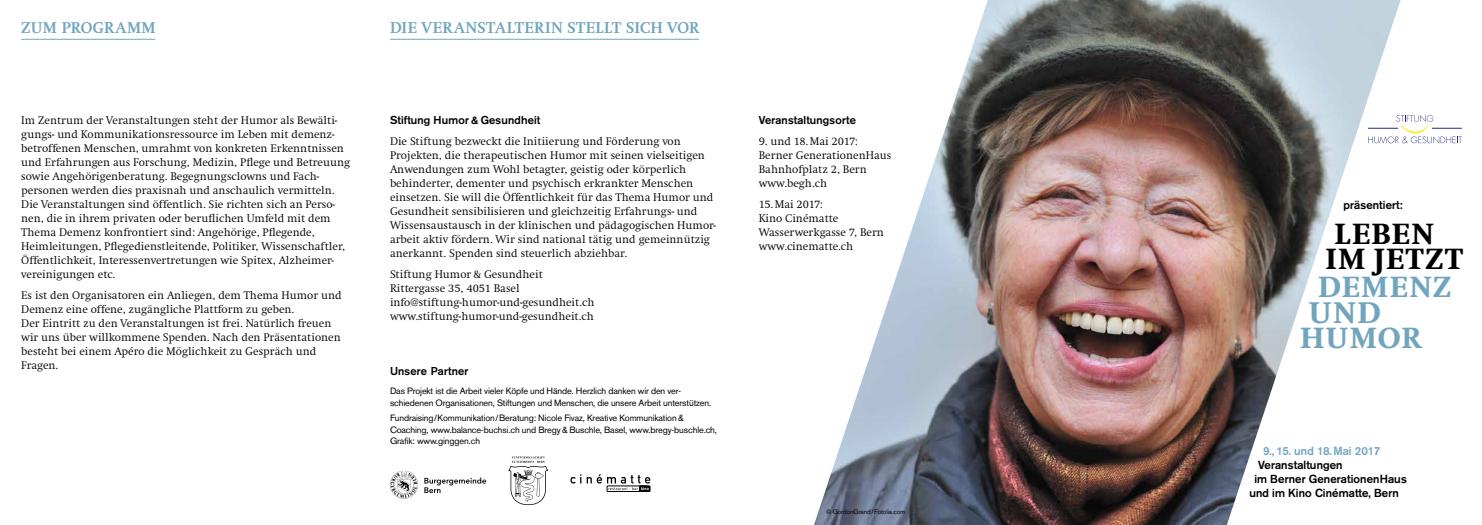
<style>
.page{position:relative;width:1482px;height:525px;background:#fff}
.page>*{position:absolute;margin:0;border:0;box-sizing:border-box;transform-origin:0 0}
.t1{font:800 31px "Swift";color:#71a5be}
.t2{font:800 30.38px "Swift";letter-spacing:.04em;color:#000}
.t3{font:800 30.38px "Swift";letter-spacing:.035em;color:#71a5be}
.t4{font:700 16.25px "Swift";letter-spacing:.025em;color:#71a5be}
.t5{font:300 11.5px/14px "Swift";color:#000}
.t6{font:500 11.25px "AK11";letter-spacing:.005em;color:#000}
.t7{font:500 11.25px "AK11";letter-spacing:.005em;color:#71a5be}
.t8{font:500 11px "AK11";letter-spacing:.01em;color:#000}
.t9{font:8.75px/11.2px "AK11";color:#000}
.t10{font:6.25px "AK11";color:#000}
.s1{font-family:"Akkurat"}
</style>
<div class="page">
<hr style="left:390px;top:39px;width:309px;height:1px;background:#71a5be">
<hr style="left:21px;top:39px;width:134px;height:1px;background:#71a5be">
<img style="left:814px;top:0;width:586px;height:524px">
<svg style="left:1367px;top:115px;width:94px;height:28px"></svg>
<svg style="left:508px;top:456px;width:40px;height:49px"></svg>
<div style="left:607px;top:485px;width:41px;height:6px;border:1px solid #000"></div>
<div style="left:639px;top:485px;width:11px;height:6px;border:1px solid #000"></div>
<svg style="left:570px;top:474px;width:80px;height:16px"></svg>
<svg style="left:390px;top:470px;width:96px;height:28px"></svg>
<h3 class="t4" style="left:21px;top:19px;width:136px">ZUM PROGRAMM</h3>
<p class="t5" style="left:21px;top:113px;width:330px">Im Zentrum der Veranstaltungen steht der Humor als Bewälti&shy;gungs- und Kommunikationsressource im Leben mit demenz&shy;betroffenen Menschen, umrahmt von konkreten Erkenntnissen und Erfahrungen aus Forschung, Medizin, Pflege und Betreuung sowie Angehörigenberatung. Begegnungsclowns und Fach&shy;personen werden dies praxisnah und anschaulich vermitteln.<br>Die Veranstaltungen sind öffentlich. Sie richten sich an Perso&shy;nen, die in ihrem privaten oder beruflichen Umfeld mit dem Thema Demenz konfrontiert sind: Angehörige, Pflegende, Heimleitungen, Pflegedienstleitende, Politiker, Wissenschaftler, Öffentlichkeit, Interessenvertretungen wie Spitex, Alzheimer&shy;vereinigungen etc.</p>
<p class="t5" style="left:21px;top:288px;width:322px">Es ist den Organisatoren ein Anliegen, dem Thema Humor und Demenz eine offene, zugängliche Plattform zu geben.<br>Der Eintritt zu den Veranstaltungen ist frei. Natürlich freuen wir uns über willkommene Spenden. Nach den Präsentationen besteht bei einem Apéro die Möglichkeit zu Gespräch und Fragen.</p>
<h3 class="t4" style="left:390px;top:19px;width:311px">DIE VERANSTALTERIN STELLT SICH VOR</h3>
<p class="t8" style="left:390px;top:114px;width:152px">Stiftung Humor &amp; Gesundheit</p>
<p class="t5" style="left:390px;top:135px;width:327px">Die Stiftung bezweckt die Initiierung und Förderung von Projekten, die therapeutischen Humor mit seinen vielseitigen Anwendungen zum Wohl betagter, geistig oder körperlich behinderter, dementer und psychisch erkrankter Menschen einsetzen. Sie will die Öffentlichkeit für das Thema Humor und Gesundheit sensibilisieren und gleichzeitig Erfahrungs- und Wissensaustausch in der klinischen und pädagogischen Humor&shy;arbeit aktiv fördern. Wir sind national tätig und gemeinnützig anerkannt. Spenden sind steuerlich abziehbar.</p>
<p class="t5" style="left:390px;top:268px;width:206px">Stiftung Humor &amp; Gesundheit Rittergasse 35, 4051 Basel info@stiftung-humor-und-gesundheit.ch www.stiftung-humor-und-gesundheit.ch</p>
<p class="t8" style="left:390px;top:364px;width:80px">Unsere Partner</p>
<p class="t9" style="left:390px;top:385px;width:322px">Das Projekt ist die Arbeit vieler Köpfe und Hände. Herzlich danken wir den ver&shy;schiedenen Organisationen, Stiftungen und Menschen, die unsere Arbeit unterstützen.</p>
<p class="t9" style="left:390px;top:412px;width:328px">Fundraising/Kommunikation/Beratung: Nicole Fivaz, Kreative Kommunikation &amp;<br>Coaching, www.balance-buchsi.ch und Bregy &amp; Buschle, Basel, www.bregy-buschle.ch,<br>Grafik: www.ginggen.ch</p>
<p class="t8" style="left:758px;top:114px;width:99px">Veranstaltungsorte</p>
<p class="t5" style="left:758px;top:135px;width:134px">9. und 18.Mai 2017:<br>Berner GenerationenHaus<br>Bahnhofplatz 2, Bern www.begh.ch</p>
<p class="t5" style="left:758px;top:198px;width:127px">15.Mai 2017:<br>Kino Cinématte<br>Wasserwerkgasse 7, Bern www.cinematte.ch</p>
<p class="t10" style="left:826px;top:508px;width:81px"><span class="s1">©</span> GordonGrand/Fotolia.com</p>
<p class="t6" style="left:1343px;top:198px;width:61px">präsentiert:</p>
<h2 class="t2" style="left:1334px;top:217px;width:101px">LEBEN</h2>
<h2 class="t2" style="left:1325px;top:242px;width:139px">IM JETZT</h2>
<h2 class="t3" style="left:1317px;top:270px;width:135px">DEMENZ</h2>
<h1 class="t1" style="left:1308px;top:295px;width:73px">UND</h1>
<h2 class="t3" style="left:1299px;top:320px;width:123px">HUMOR</h2>
<p class="t7" style="left:1262px;top:444px;width:118px">9., 15. und 18.Mai 2017</p>
<p class="t6" style="left:1257px;top:458px;width:86px">Veranstaltungen</p>
<p class="t6" style="left:1254px;top:472px;width:154px">im Berner GenerationenHaus</p>
<p class="t6" style="left:1249px;top:485px;width:151px">und im Kino Cinématte, Bern</p>
</div>
